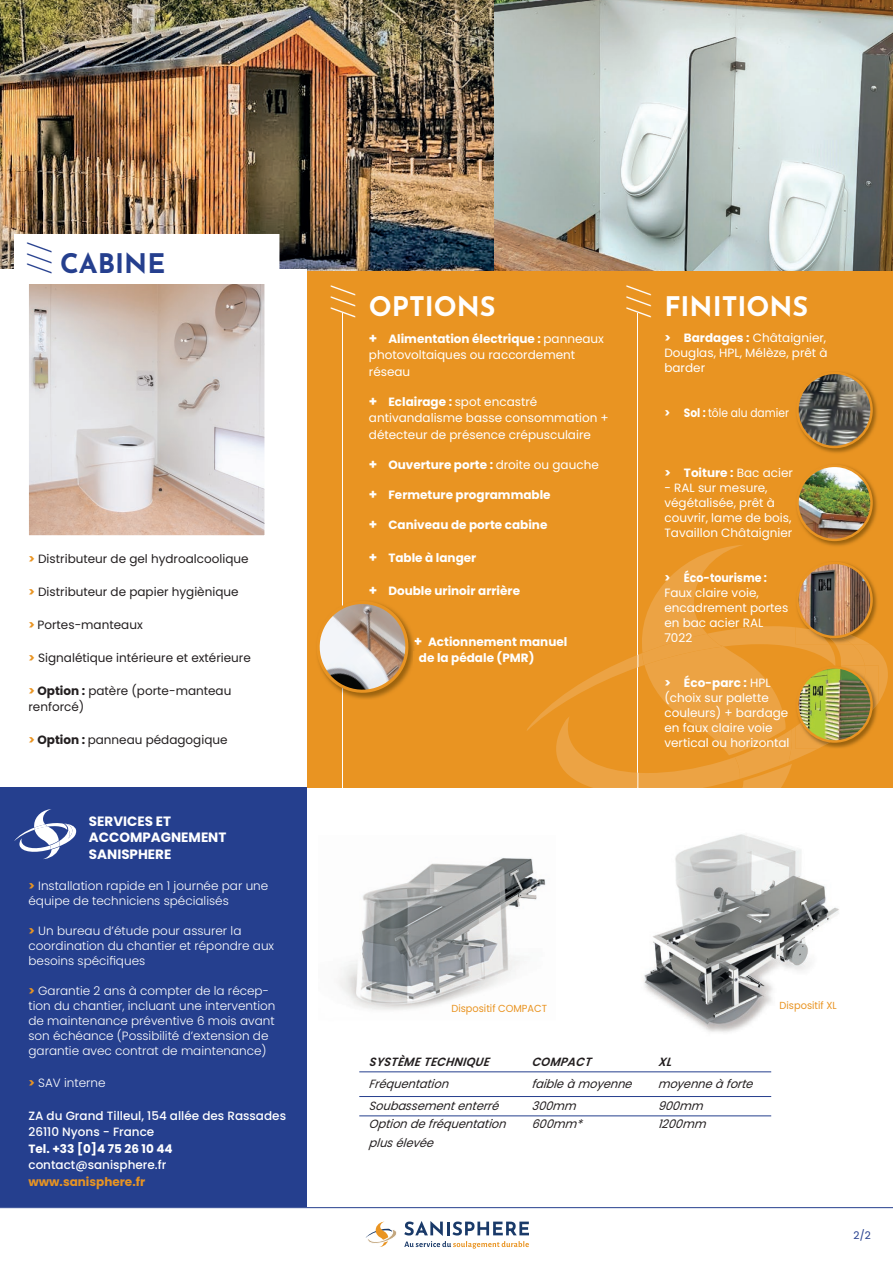
<style>
.page{position:relative;width:893px;height:1263px;background:#fff}
.page>*{position:absolute;margin:0;border:0;box-sizing:border-box;transform-origin:0 0}
.t1{font:300 31.5px "Josefin Sans";color:#fff}
.t2{font:300 31.5px "Josefin Sans";color:#253f8e}
.t3{font:700 27px "Josefin Sans";color:#fff}
.t4{font:700 27px "Josefin Sans";color:#253f8e}
.t5{font:700 13.5px/16.5px "Poppins";color:#fff}
.t6{font:12px/15px "Poppins";color:#fff}
.t7{font:300 12px/15px "Poppins";color:#fff}
.t8{font:700 12px/16.5px "Poppins";color:#fff}
.t9{font:12px/16.5px "Poppins";color:#231f20}
.t10{font:italic 12px "Poppins";color:#231f20;scale:.95 1}
.t11{font:500 12px/16.5px "Poppins";color:#fff}
.t12{font:italic 600 12px "Poppins";letter-spacing:.02em;color:#231f20;scale:.95 1}
.t13{font:12px "Poppins";color:#fff;scale:.89 1}
.t14{font:700 12px "Poppins";color:#e69323}
.t15{font:700 12px "Poppins";color:#fff;scale:.92 1}
.t16{font:10.5px "Poppins";color:#253f8e}
.t17{font:10.2px "Poppins";color:#e99422;scale:.96 1}
.s1{font-weight:700;color:#e99422}
.s2{font-weight:700}
.s3{font-weight:700;font-size:13.5px}
.s4{font-size:13.5px}
.s5{font-weight:400}
</style>
<div class="page">
<img style="left:494px;top:0;width:399px;height:272px">
<img style="left:0;top:0;width:494px;height:272px">
<div style="left:306px;top:272px;width:587px;height:516px;background:#e99422"></div>
<div style="left:0;top:270px;width:306px;height:559px;background:#fff"></div>
<hr style="left:342px;top:313px;width:1px;height:510px;background:#fff">
<hr style="left:638px;top:313px;width:1px;height:510px;background:#fff">
<hr style="left:0;top:1207px;width:893px;height:1px;background:#253f8e">
<svg style="left:366px;top:1221px;width:31px;height:26px"></svg>
<svg style="left:404px;top:1221px;width:124px;height:27px"></svg>
<hr style="left:359px;top:1071px;width:412px;height:1px;background:#253f8e">
<hr style="left:359px;top:1096px;width:412px;height:1px;background:#253f8e">
<hr style="left:359px;top:1115px;width:412px;height:1px;background:#253f8e">
<div style="left:0;top:788px;width:306px;height:419px;background:#253f8e"></div>
<svg style="left:14px;top:809px;width:63px;height:50px"></svg>
<img style="left:30px;top:284px;width:233px;height:250px">
<img style="left:797px;top:372px;width:80px;height:81px">
<img style="left:797px;top:373px;width:74px;height:74px;border-radius:37px">
<div style="left:796px;top:372px;width:77px;height:76px;border:2px solid #e99422;border-radius:50%"></div>
<img style="left:797px;top:465px;width:80px;height:80px">
<img style="left:797px;top:466px;width:74px;height:74px;border-radius:37px">
<div style="left:796px;top:465px;width:77px;height:76px;border:2px solid #e99422;border-radius:50%"></div>
<svg style="left:527px;top:545px;width:361px;height:243px"></svg>
<img style="left:840px;top:665px;width:25px;height:18px">
<img style="left:797px;top:667px;width:74px;height:74px;border-radius:37px">
<div style="left:796px;top:666px;width:77px;height:77px;border:2px solid #e99422;border-radius:50%"></div>
<svg style="left:318px;top:602px;width:98px;height:97px"></svg>
<img style="left:643px;top:834px;width:196px;height:199px">
<img style="left:338px;top:858px;width:208px;height:152px">
<div style="left:14px;top:248px;width:251px;height:36px;background:#fff"></div>
<h1 class="t2" style="left:22px;top:274px;width:34px;rotate:-90deg">///</h1>
<h2 class="t4" style="left:60px;top:247px;width:107px">CABINE</h2>
<p class="t9" style="left:28px;top:550px;width:222px"><span class="s1">&gt;</span> Distributeur de gel hydroalcoolique</p>
<p class="t9" style="left:28px;top:583px;width:212px"><span class="s1">&gt;</span> Distributeur de papier hygiènique</p>
<p class="t9" style="left:28px;top:616px;width:116px"><span class="s1">&gt;</span> Portes-manteaux</p>
<p class="t9" style="left:28px;top:649px;width:224px"><span class="s1">&gt;</span> Signalétique intérieure et extérieure</p>
<p class="t9" style="left:28px;top:682px;width:204px"><span class="s1">&gt;</span> <span class="s2">Option :</span> patère (porte-manteau renforcé)</p>
<p class="t9" style="left:28px;top:732px;width:201px"><span class="s1">&gt;</span> <span class="s2">Option :</span> panneau pédagogique</p>
<p class="t5" style="left:89px;top:813px;width:139px">SERVICES ET<br>ACCOMPAGNEMENT<br>SANISPHERE</p>
<p class="t7" style="left:28px;top:879px;width:241px"><span class="s1">&gt;</span> Installation rapide en 1 journée par une équipe de techniciens spécialisés</p>
<p class="t7" style="left:28px;top:924px;width:247px"><span class="s1">&gt;</span> Un bureau d’étude pour assurer la coordination du chantier et répondre aux besoins spécifiques</p>
<p class="t7" style="left:28px;top:984px;width:249px"><span class="s1">&gt;</span> Garantie 2 ans à compter de la récep&shy;tion du chantier, incluant une intervention de maintenance préventive 6 mois avant son échéance (Possibilité d’extension de garantie avec contrat de maintenance)</p>
<p class="t7" style="left:28px;top:1075px;width:79px"><span class="s1">&gt;</span> SAV interne</p>
<p class="t11" style="left:28px;top:1108px;width:259px">ZA du Grand Tilleul, 154 allée des Rassades<br>26110 Nyons - France</p>
<p class="t8" style="left:28px;top:1140px;width:146px">Tel. +33 [0]4 75 26 10 44</p>
<p class="t11" style="left:28px;top:1158px;width:139px">contact@sanisphere.fr</p>
<p class="t14" style="left:28px;top:1175px;width:118px">www.sanisphere.fr</p>
<h1 class="t1" style="left:326px;top:318px;width:34px;rotate:-90deg">///</h1>
<h2 class="t3" style="left:369px;top:290px;width:128px">OPTIONS</h2>
<h2 class="t3" style="left:664px;top:290px;width:145px">FINITIONS</h2>
<h1 class="t1" style="left:621px;top:318px;width:34px;rotate:-90deg">///</h1>
<p class="t6" style="left:369px;top:330px;width:237px;line-height:16.5px"><span class="s3">+</span> <span class="s2">Alimentation électrique :</span> panneaux photovoltaiques ou raccordement réseau</p>
<p class="t6" style="left:369px;top:393px;width:241px;line-height:16.5px"><span class="s3">+</span> <span class="s2">Eclairage :</span> spot encastré antivandalisme basse consommation + détecteur de présence crépusculaire</p>
<p class="t8" style="left:369px;top:457px;width:231px"><span class="s4">+</span> Ouverture porte : <span class="s5">droite ou gauche</span></p>
<p class="t8" style="left:369px;top:487px;width:183px"><span class="s4">+</span> Fermeture programmable</p>
<p class="t8" style="left:369px;top:517px;width:180px"><span class="s4">+</span> Caniveau de porte cabine</p>
<p class="t8" style="left:369px;top:550px;width:109px"><span class="s4">+</span> Table à langer</p>
<p class="t8" style="left:369px;top:583px;width:153px"><span class="s4">+</span> Double urinoir arrière</p>
<p class="t8" style="left:419px;top:634px;width:150px;text-indent:-5px"><span class="s4">+</span> Actionnement manuel de la pédale (PMR)</p>
<p class="t6" style="left:664px;top:330px;width:165px;text-align:justify"><span class="s2">&gt; Bardages :</span> Châtaignier, Douglas, HPL, Mélèze, prêt à barder</p>
<p class="t13" style="left:664px;top:405px;width:142px"><span class="s2">&gt; Sol :</span> tôle alu damier</p>
<p class="t8" style="left:664px;top:464px;width:130px">&gt; Toiture : <span class="s5">Bac acier</span></p>
<p class="t6" style="left:664px;top:480px;width:130px">- RAL sur mesure, végétalisée, prêt à couvrir, lame de bois,<br>Tavaillon Châtaignier</p>
<p class="t15" style="left:664px;top:571px;width:113px">&gt; Éco-tourisme :</p>
<p class="t6" style="left:664px;top:585px;width:125px">Faux claire voie, encadrement portes en bac acier RAL<br>7022</p>
<p class="t6" style="left:664px;top:675px;width:127px"><span class="s2">&gt; Éco-parc :</span> HPL (choix sur palette couleurs) + bardage en faux claire voie vertical ou horizontal</p>
<p class="t17" style="left:451px;top:1002px;width:101px">Dispositif COMPACT</p>
<p class="t17" style="left:780px;top:999px;width:61px">Dispositif XL</p>
<p class="t12" style="left:369px;top:1056px;width:128px">SYSTÈME TECHNIQUE</p>
<p class="t12" style="left:532px;top:1056px;width:64px">COMPACT</p>
<p class="t12" style="left:658px;top:1056px;width:17px">XL</p>
<p class="t10" style="left:369px;top:1078px;width:87px">Fréquentation</p>
<p class="t10" style="left:532px;top:1078px;width:109px">faible à moyenne</p>
<p class="t10" style="left:658px;top:1078px;width:103px">moyenne à forte</p>
<p class="t10" style="left:369px;top:1101px;width:140px">Soubassement enterré</p>
<p class="t10" style="left:532px;top:1101px;width:50px">300mm</p>
<p class="t10" style="left:658px;top:1101px;width:50px">900mm</p>
<p class="t10" style="left:369px;top:1119px;width:147px">Option de fréquentation</p>
<p class="t10" style="left:532px;top:1119px;width:56px">600mm*</p>
<p class="t10" style="left:658px;top:1119px;width:54px">1200mm</p>
<p class="t10" style="left:369px;top:1137px;width:71px">plus élevée</p>
<p class="t16" style="left:854px;top:1229px;width:19px">2/2</p>
</div>
